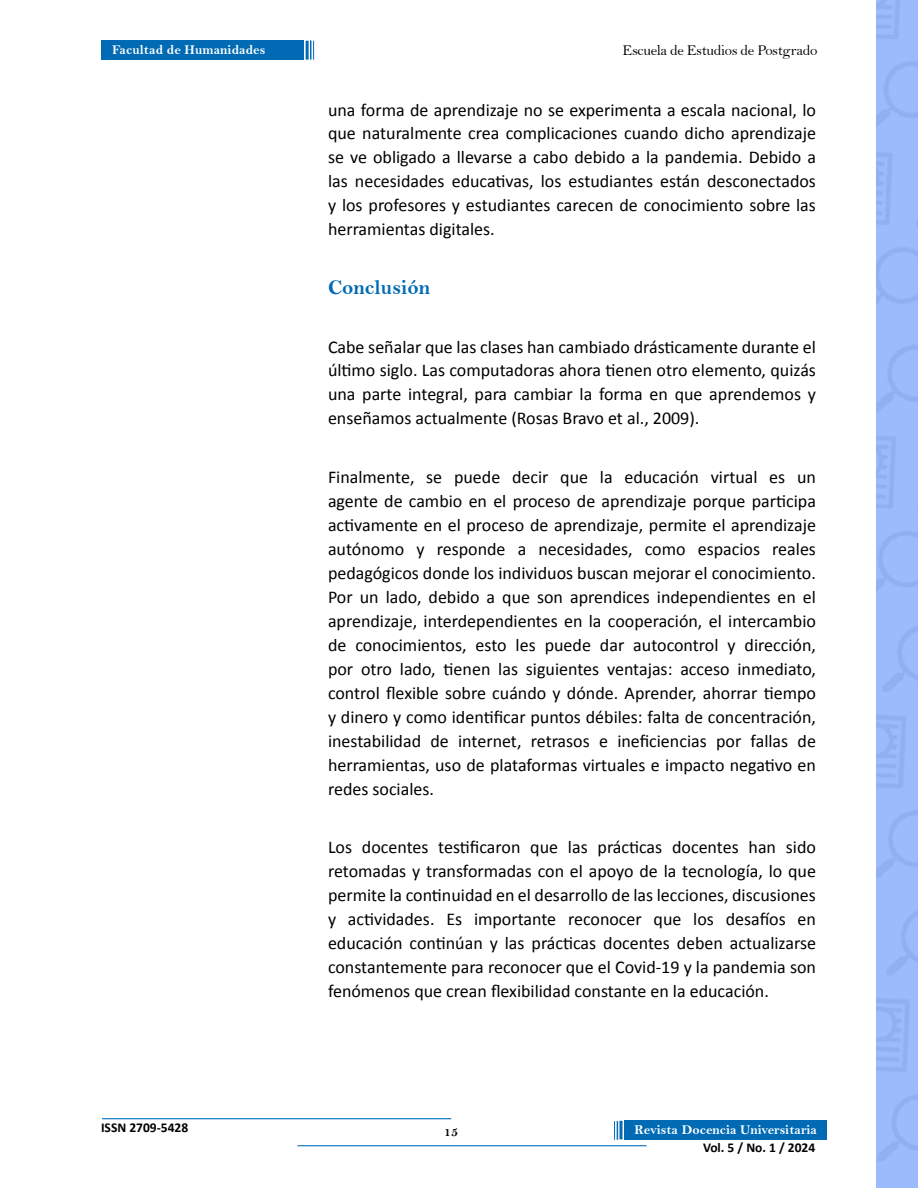
<style>
.page{position:relative;width:918px;height:1188px;background:#fff}
.page>*{position:absolute;margin:0;border:0;box-sizing:border-box;transform-origin:0 0}
.t1{font:21px "Bell MT Bold";color:#006bb4}
.t2{font:18px/24px "Calibri";color:#000;text-align:justify}
.t3{font:15px "Bell";letter-spacing:-.025em;color:#000}
.t4{font:13.5px "Bell MT Bold";color:#fff}
.t5{font:700 13.5px "Calibri";color:#000}
.t6{font:13.5px "Bell MT Bold";color:#000}
</style>
<div class="page">
<div style="left:625px;top:1121px;width:202px;height:19px;background:#006bb4"></div>
<div style="left:101px;top:40px;width:203px;height:20px;background:#006bb4"></div>
<hr style="left:306px;top:41px;width:3px;height:19px;background:#006bb4">
<svg style="left:614px;top:1121px;width:8px;height:19px"></svg>
<svg style="left:310px;top:40px;width:4px;height:20px"></svg>
<hr style="left:102px;top:1118px;width:349px;height:1px;background:#0070c0">
<hr style="left:297px;top:1145px;width:350px;height:1px;background:#0070c0">
<p class="t4" style="left:112px;top:41px;width:155px">Facultad de Humanidades</p>
<p class="t5" style="left:101px;top:1119px;width:89px">ISSN 2709-5428</p>
<p class="t3" style="left:623px;top:42px;width:196px">Escuela de Estudios de Postgrado</p>
<p class="t2" style="left:328px;top:98px;width:489px">una forma de aprendizaje no se experimenta a escala nacional, lo que naturalmente crea complicaciones cuando dicho aprendizaje se ve obligado a llevarse a cabo debido a la pandemia. Debido a las necesidades educativas, los estudiantes están desconectados y los profesores y estudiantes carecen de conocimiento sobre las herramientas digitales.</p>
<p class="t1" style="left:328px;top:275px;width:104px">Conclusión</p>
<p class="t2" style="left:328px;top:335px;width:490px">Cabe señalar que las clases han cambiado drásticamente durante el último siglo. Las computadoras ahora tienen otro elemento, quizás una parte integral, para cambiar la forma en que aprendemos y enseñamos actualmente (Rosas Bravo et al., 2009).</p>
<p class="t2" style="left:328px;top:465px;width:490px">Finalmente, se puede decir que la educación virtual es un agente de cambio en el proceso de aprendizaje porque participa activamente en el proceso de aprendizaje, permite el aprendizaje autónomo y responde a necesidades, como espacios reales pedagógicos donde los individuos buscan mejorar el conocimiento.<br>Por un lado, debido a que son aprendices independientes en el aprendizaje, interdependientes en la cooperación, el intercambio de conocimientos, esto les puede dar autocontrol y dirección, por otro lado, tienen las siguientes ventajas: acceso inmediato, control flexible sobre cuándo y dónde. Aprender, ahorrar tiempo y dinero y como identificar puntos débiles: falta de concentración, inestabilidad de internet, retrasos e ineficiencias por fallas de herramientas, uso de plataformas virtuales e impacto negativo en redes sociales.</p>
<p class="t2" style="left:328px;top:835px;width:490px">Los docentes testificaron que las prácticas docentes han sido retomadas y transformadas con el apoyo de la tecnología, lo que permite la continuidad en el desarrollo de las lecciones, discusiones y actividades. Es importante reconocer que los desafíos en educación continúan y las prácticas docentes deben actualizarse constantemente para reconocer que el Covid-19 y la pandemia son fenómenos que crean flexibilidad constante en la educación.</p>
<p class="t6" style="left:444px;top:1124px;width:16px">15</p>
<p class="t4" style="left:635px;top:1122px;width:184px">Revista Docencia Universitaria</p>
<p class="t5" style="left:703px;top:1139px;width:114px">Vol. 5 / No. 1 / 2024</p>
</div>
